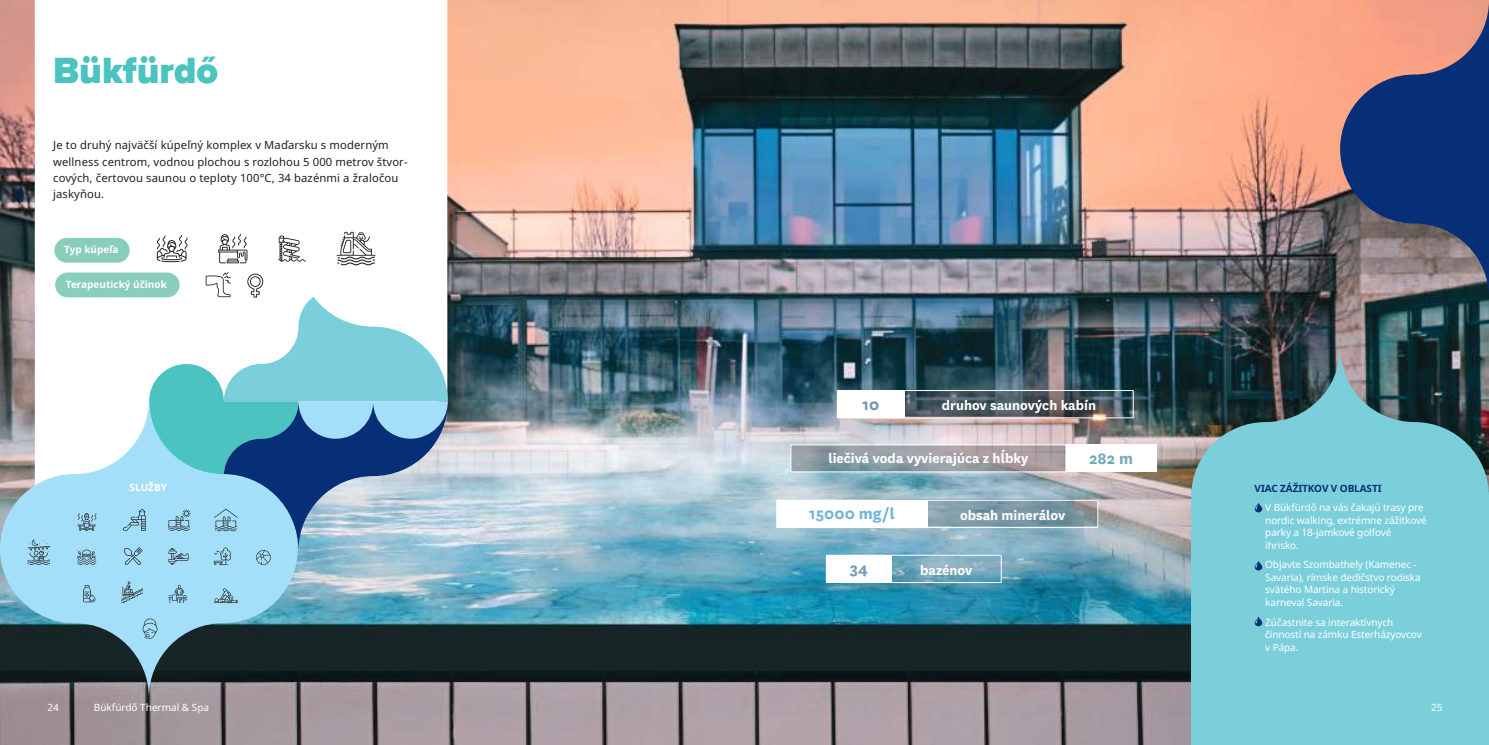
<style>
.page{position:relative;width:1489px;height:745px;background:#fff}
.page>*{position:absolute;margin:0;border:0;box-sizing:border-box;transform-origin:0 0}
.t1{font:900 37.5px "Wonder Unit Sans";color:#4bc3c0}
.t2{font:700 17.5px "National";color:#71b5d4}
.t3{font:700 17.5px "National";color:#71abb8}
.t4{font:700 17.5px "National";color:#7492a8}
.t5{font:700 17.5px "National";color:#739bbd}
.t6{font:700 15px "National";color:#fff}
.t7{font:11.25px/16.2px "Noto Sans";letter-spacing:.01em;color:#241f1f}
.t8{font:10px/12.5px "Noto Sans";letter-spacing:-.01em;color:#fff}
.t9{font:700 10px "Noto Sans";color:#fff}
.t10{font:700 10px "Noto Sans";letter-spacing:-.01em;color:#072f77}
</style>
<div class="page">
<img style="left:0;top:0;width:1488px;height:744px">
<svg style="left:35px;top:0;width:412px;height:399px"></svg>
<svg style="left:0;top:399px;width:298px;height:298px;background:#83a3b0"></svg>
<svg style="left:218px;top:234px;width:29px;height:29px"></svg>
<svg style="left:278px;top:235px;width:28px;height:26px"></svg>
<svg style="left:336px;top:232px;width:39px;height:33px"></svg>
<svg style="left:157px;top:235px;width:30px;height:27px"></svg>
<svg style="left:1339px;top:0;width:149px;height:298px;background:#635e7a"></svg>
<svg style="left:1191px;top:347px;width:297px;height:154px;background:#52868e"></svg>
<div style="left:1191px;top:501px;width:297px;height:243px;background:#7bcfdb"></div>
<svg style="left:1254px;top:503px;width:8px;height:9px"></svg>
<svg style="left:1254px;top:561px;width:8px;height:9px"></svg>
<svg style="left:1254px;top:616px;width:8px;height:9px"></svg>
<svg style="left:77px;top:549px;width:20px;height:15px"></svg>
<svg style="left:143px;top:618px;width:14px;height:20px"></svg>
<svg style="left:78px;top:512px;width:18px;height:18px"></svg>
<svg style="left:122px;top:272px;width:326px;height:293px"></svg>
<svg style="left:27px;top:539px;width:23px;height:25px"></svg>
<svg style="left:121px;top:581px;width:22px;height:21px"></svg>
<svg style="left:168px;top:584px;width:19px;height:18px"></svg>
<svg style="left:214px;top:587px;width:23px;height:15px"></svg>
<svg style="left:83px;top:584px;width:12px;height:18px"></svg>
<div style="left:54px;top:238px;width:76px;height:24px;background:#88cebb;border-radius:12px"></div>
<div style="left:55px;top:272px;width:124px;height:25px;background:#88cebb;border-radius:12px"></div>
<svg style="left:792px;top:446px;width:272px;height:24px;background:#9a9da2"></svg>
<svg style="left:928px;top:500px;width:169px;height:26px;background:#819aa6"></svg>
<svg style="left:905px;top:391px;width:187px;height:26px;background:#48545a"></svg>
<div style="left:837px;top:390px;width:67px;height:27px;background:#fff"></div>
<hr style="left:904px;top:390px;width:229px;height:1px;background:#fff">
<hr style="left:904px;top:417px;width:229px;height:1px;background:#fff">
<svg style="left:904px;top:391px;width:1px;height:26px"></svg>
<svg style="left:1132px;top:390px;width:1px;height:27px"></svg>
<hr style="left:837px;top:417px;width:67px;height:1px;background:#fff">
<div style="left:776px;top:500px;width:151px;height:27px;background:#fff"></div>
<hr style="left:927px;top:499px;width:171px;height:1px;background:#fff">
<hr style="left:927px;top:527px;width:171px;height:1px;background:#fff">
<hr style="left:776px;top:499px;width:151px;height:1px;background:#fff">
<svg style="left:776px;top:500px;width:1px;height:27px"></svg>
<svg style="left:927px;top:500px;width:1px;height:27px"></svg>
<svg style="left:1097px;top:500px;width:1px;height:27px"></svg>
<hr style="left:776px;top:527px;width:151px;height:1px;background:#fff">
<div style="left:826px;top:555px;width:65px;height:27px;background:#fff"></div>
<hr style="left:891px;top:554px;width:110px;height:1px;background:#fff">
<hr style="left:891px;top:582px;width:110px;height:1px;background:#fff">
<hr style="left:826px;top:554px;width:65px;height:1px;background:#fff">
<svg style="left:891px;top:555px;width:1px;height:27px"></svg>
<svg style="left:1000px;top:555px;width:1px;height:27px"></svg>
<hr style="left:826px;top:582px;width:65px;height:1px;background:#fff">
<div style="left:790px;top:444px;width:276px;height:28px;border:1px solid #fff"></div>
<div style="left:1065px;top:444px;width:91px;height:28px;background:#fff"></div>
<h1 class="t1" style="left:53px;top:47px;width:166px">Bükfürdő</h1>
<p class="t7" style="left:53px;top:137px;width:356px">Je to druhý najväčší kúpeľný komplex v Maďarsku s moderným wellness centrom, vodnou plochou s rozlohou 5 000 metrov štvor&shy;cových, čertovou saunou o teploty 100°C, 34 bazénmi a žraločou jaskyňou.</p>
<p class="t9" style="left:64px;top:242px;width:56px">Typ kúpeľa</p>
<p class="t9" style="left:66px;top:277px;width:102px">Terapeutický účinok</p>
<h2 class="t4" style="left:862px;top:391px;width:18px">10</h2>
<h3 class="t6" style="left:941px;top:394px;width:156px">druhov saunových kabín</h3>
<h3 class="t6" style="left:828px;top:447px;width:201px">liečivá voda vyvierajúca z hĺbky</h3>
<h2 class="t3" style="left:1089px;top:446px;width:45px">282 m</h2>
<p class="t9" style="left:130px;top:480px;width:39px">SLUŽBY</p>
<p class="t10" style="left:1254px;top:480px;width:128px">VIAC ZÁŽITKOV V OBLASTI</p>
<p class="t8" style="left:1265px;top:501px;width:163px">V Bükfürdő na vás čakajú trasy pre nordic walking, extrémne zážitkové parky a 18-jamkové golfové ihrisko.</p>
<p class="t8" style="left:1265px;top:558px;width:157px">Objavte Szombathely (Kamenec -<br>Savaria), rímske dedičstvo rodiska svätého Martina a historický karneval Savaria.</p>
<p class="t8" style="left:1265px;top:615px;width:158px">Zúčastnite sa interaktívnych činností na zámku Esterházyovcov v Pápa.</p>
<h2 class="t2" style="left:809px;top:501px;width:87px">15000 mg/l</h2>
<h3 class="t6" style="left:959px;top:504px;width:107px">obsah minerálov</h3>
<h2 class="t5" style="left:849px;top:556px;width:20px">34</h2>
<h3 class="t6" style="left:920px;top:559px;width:54px">bazénov</h3>
<p class="t8" style="left:94px;top:701px;width:117px">Bükfürdő Thermal &amp; Spa</p>
<p class="t8" style="left:47px;top:701px;width:13px">24</p>
<p class="t8" style="left:1430px;top:701px;width:13px">25</p>
</div>
